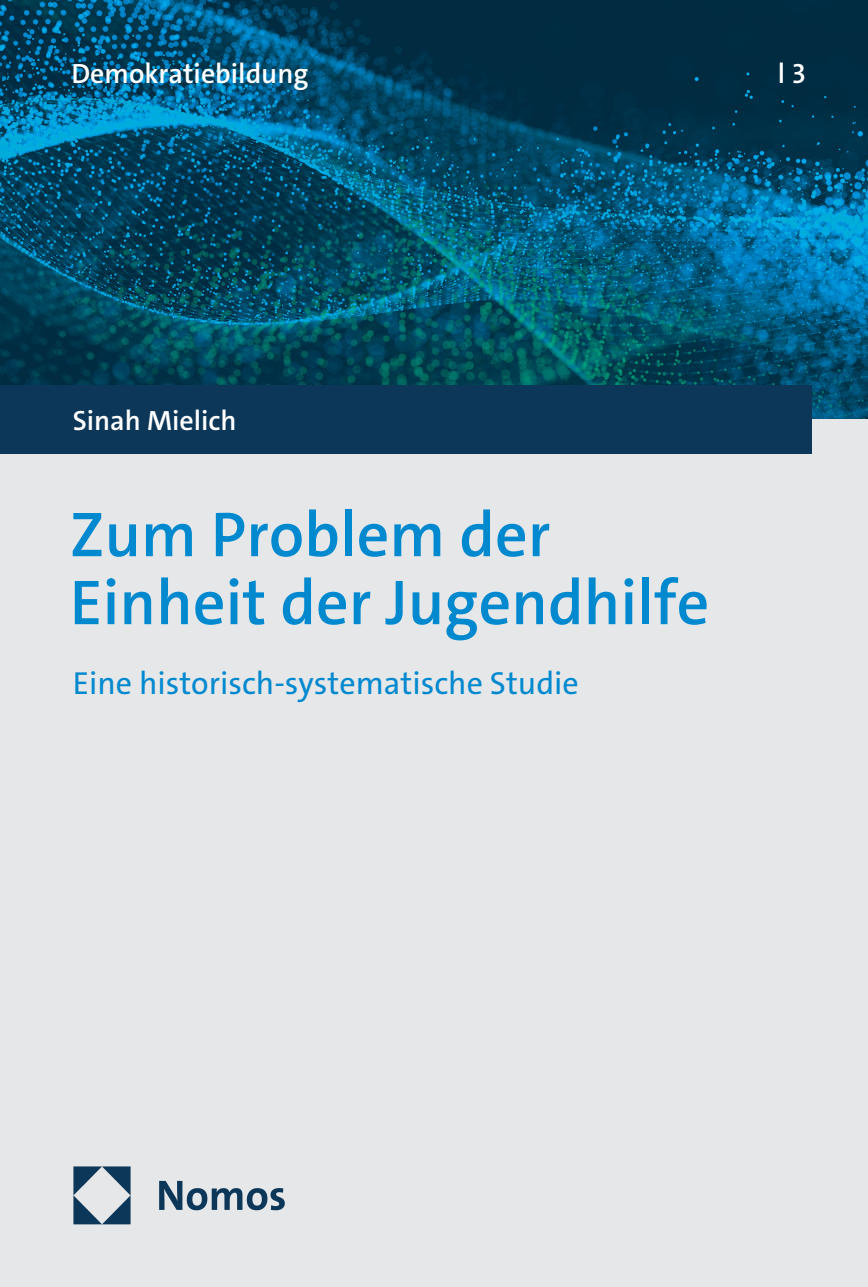
<style>
.page{position:relative;width:868px;height:1287px;background:#fff}
.page>*{position:absolute;margin:0;border:0;box-sizing:border-box;transform-origin:0 0}
.t1{font:600 64px/68px "The Sans C5";color:#0089cf}
.t2{font:32px "The Sans C5";color:#0089cf}
.t3{font:600 28px "The Sans C5";color:#fff}
</style>
<div class="page">
<img style="left:0;top:0;width:867px;height:420px">
<div style="left:0;top:420px;width:867px;height:867px;background:#e6e7e9"></div>
<div style="left:0;top:386px;width:811px;height:68px;background:#0c3759"></div>
<img style="left:74px;top:1167px;width:211px;height:58px">
<p class="t3" style="left:71px;top:56px;width:238px">Demokratiebildung</p>
<p class="t3" style="left:777px;top:56px;width:29px">l3</p>
<p class="t3" style="left:73px;top:403px;width:165px">Sinah Mielich</p>
<p class="t1" style="left:70px;top:501px;width:641px">Zum Problem der<br>Einheit der Jugendhilfe</p>
<p class="t2" style="left:73px;top:662px;width:507px">Eine historisch-systematische Studie</p>
</div>
